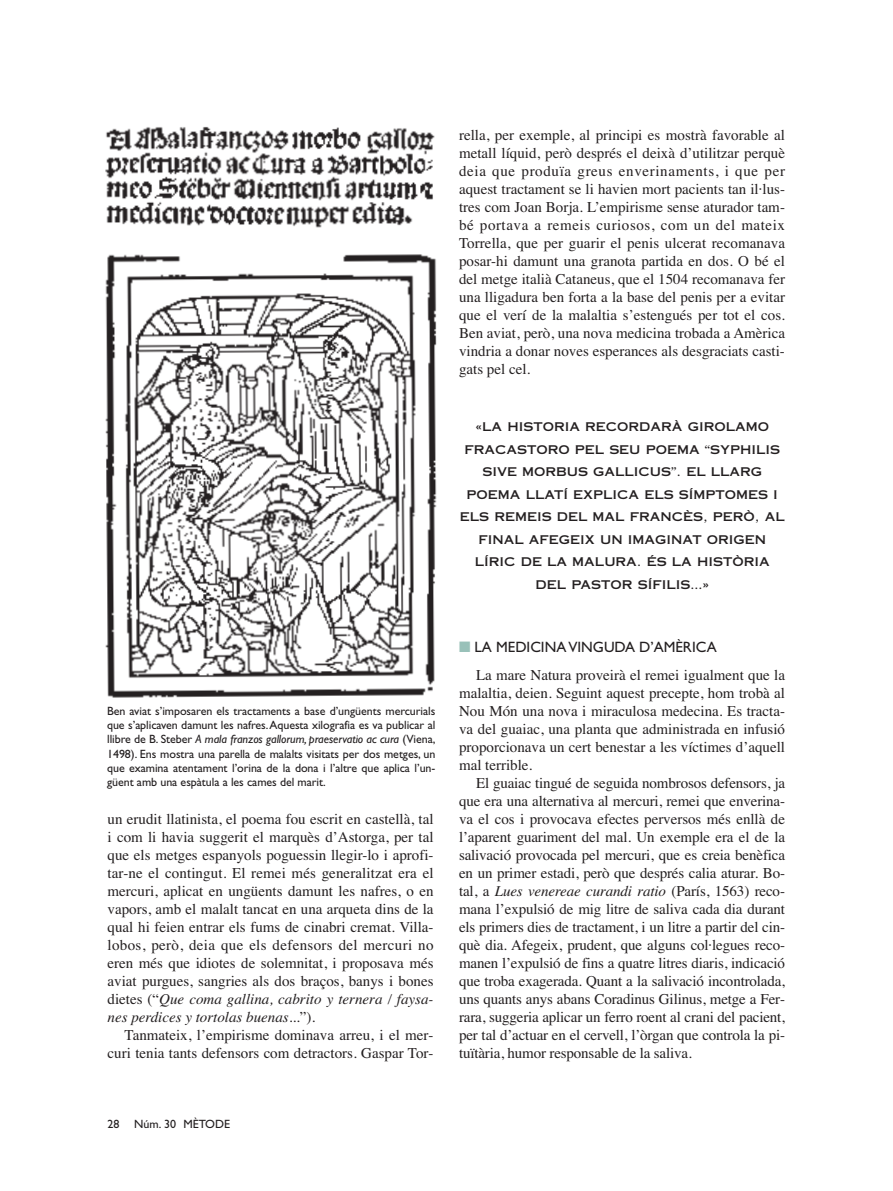
<style>
.page{position:relative;width:893px;height:1191px;background:#fff}
.page>*{position:absolute;margin:0;border:0;box-sizing:border-box;transform-origin:0 0}
.t1{font:15px/18px "Times";color:#231f20;text-align:justify}
.t2{font:15px "Gill Sans";color:#231f20}
.t3{font:12px/14.2px "Gill Sans";letter-spacing:-.005em;color:#231f20;text-align:justify}
.t4{font:12px/22.5px "Copperplate Thirty One AB";color:#231f20;text-align:center}
.s1{font-style:italic}
.s2{color:#99c1b9}
</style>
<div class="page">
<img style="left:105px;top:254px;width:332px;height:444px">
<img style="left:105px;top:126px;width:330px;height:102px">
<p class="t3" style="left:107px;top:705px;width:330px">Ben aviat s’imposaren els tractaments a base d’ungüents mercurials que s’aplicaven damunt les nafres.Aquesta xilografia es va publicar al llibre de B. Steber <span class="s1">A mala franzos gallorum, praeservatio ac cura</span> (Viena, 1498). Ens mostra una parella de malalts visitats per dos metges, un que examina atentament l’orina de la dona i l’altre que aplica l’un&shy;güent amb una espàtula a les cames del marit.</p>
<p class="t1" style="left:108px;top:811px;width:327px">un erudit llatinista, el poema fou escrit en castellà, tal i com li havia suggerit el marquès d’Astorga, per tal que els metges espanyols poguessin llegir-lo i aprofi&shy;tar-ne el contingut. El remei més generalitzat era el mercuri, aplicat en ungüents damunt les nafres, o en vapors, amb el malalt tancat en una arqueta dins de la qual hi feien entrar els fums de cinabri cremat. Villa&shy;lobos, però, deia que els defensors del mercuri no eren més que idiotes de solemnitat, i proposava més aviat purgues, sangries als dos braços, banys i bones dietes (“<span class="s1">Que coma gallina, cabrito y ternera / faysa&shy;nes perdices y tortolas buenas</span>...”).</p>
<p class="t1" style="left:108px;top:1027px;width:327px;text-align:right">Tanmateix, l’empirisme dominava arreu, i el mer&shy;curi tenia tants defensors com detractors. Gaspar Tor-</p>
<p class="t3" style="left:108px;top:1118px;width:124px">28 Núm. 30 MÈTODE</p>
<p class="t1" style="left:459px;top:127px;width:327px">rella, per exemple, al principi es mostrà favorable al metall líquid, però després el deixà d’utilitzar perquè deia que produïa greus enverinaments, i que per aquest tractament se li havien mort pacients tan il·lus&shy;tres com Joan Borja. L’empirisme sense aturador tam&shy;bé portava a remeis curiosos, com un del mateix Torrella, que per guarir el penis ulcerat recomanava posar-hi damunt una granota partida en dos. O bé el del metge italià Cataneus, que el 1504 recomanava fer una lligadura ben forta a la base del penis per a evitar que el verí de la malaltia s’estengués per tot el cos.<br>Ben aviat, però, una nova medicina trobada a Amèrica vindria a donar noves esperances als desgraciats casti&shy;gats pel cel.</p>
<p class="t4" style="left:460px;top:416px;width:326px">«LA HISTORIA RECORDARÀ GIROLAMO<br>FRACASTORO PEL SEU POEMA “SYPHILIS<br>SIVE MORBUS GALLICUS”. EL LLARG<br>POEMA LLATÍ EXPLICA ELS SÍMPTOMES I<br>ELS REMEIS DEL MAL FRANCÈS, PERÒ, AL<br>FINAL AFEGEIX UN IMAGINAT ORIGEN<br>LÍRIC DE LA MALURA. ÉS LA HISTÒRIA<br>DEL PASTOR SÍFILIS…»</p>
<p class="t2" style="left:459px;top:641px;width:259px"><span class="s2">■</span> LA MEDICINA VINGUDA D’AMÈRICA</p>
<p class="t1" style="left:459px;top:667px;width:327px;text-indent:17px">La mare Natura proveirà el remei igualment que la malaltia, deien. Seguint aquest precepte, hom trobà al Nou Món una nova i miraculosa medecina. Es tracta&shy;va del guaiac, una planta que administrada en infusió proporcionava un cert benestar a les víctimes d’aquell mal terrible.</p>
<p class="t1" style="left:459px;top:775px;width:327px;text-indent:17px">El guaiac tingué de seguida nombrosos defensors, ja que era una alternativa al mercuri, remei que enverina&shy;va el cos i provocava efectes perversos més enllà de l’aparent guariment del mal. Un exemple era el de la salivació provocada pel mercuri, que es creia benèfica en un primer estadi, però que després calia aturar. Bo&shy;tal, a <span class="s1">Lues venereae curandi ratio</span> (París, 1563) reco&shy;mana l’expulsió de mig litre de saliva cada dia durant els primers dies de tractament, i un litre a partir del cin&shy;què dia. Afegeix, prudent, que alguns col·legues reco&shy;manen l’expulsió de fins a quatre litres diaris, indicació que troba exagerada. Quant a la salivació incontrolada, uns quants anys abans Coradinus Gilinus, metge a Fer&shy;rara, suggeria aplicar un ferro roent al crani del pacient, per tal d’actuar en el cervell, l’òrgan que controla la pi&shy;tuïtària, humor responsable de la saliva.</p>
</div>
